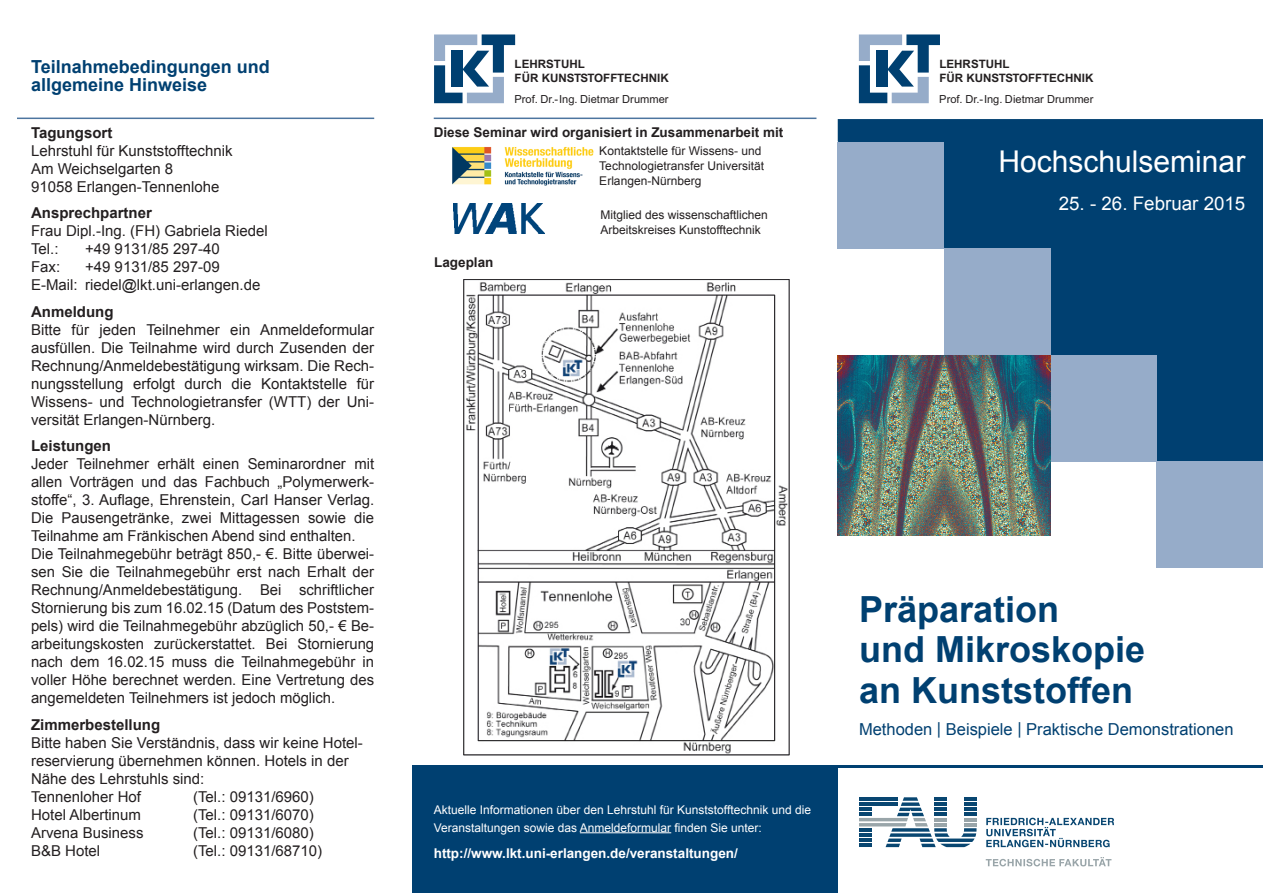
<style>
.page{position:relative;width:1263px;height:893px;background:#fff}
.page>*{position:absolute;margin:0;border:0;box-sizing:border-box;transform-origin:0 0}
.t1{font:700 36px/40.5px "Arial";color:#004071}
.t2{font:30px "Arial";color:#fff}
.t3{font:18.75px "Arial";color:#fff}
.t4{font:700 18px/18px "Arial";color:#004071}
.t5{font:16.5px "Arial";color:#004071}
.t6{font:15px/18px "Arial";color:#231f20;text-align:justify}
.t7{font:700 15px "Arial";color:#231f20}
.t8{font:700 13.5px "Arial";color:#231f20}
.t9{font:700 13.5px "Arial";color:#fff}
.t10{font:12px/15px "Arial";color:#231f20}
.t11{font:12px/18px "Arial";color:#fff}
.t12{font:700 11.55px/14.2px "Arial";color:#231f20}
.t13{font:11.1px "Arial";color:#231f20}
</style>
<div class="page">
<img style="left:464px;top:280px;width:325px;height:476px">
<div style="left:412px;top:765px;width:426px;height:128px;background:#004071"></div>
<img style="left:453px;top:204px;width:91px;height:29px">
<svg style="left:838px;top:119px;width:425px;height:417px;fill:#004071"></svg>
<hr style="left:838px;top:765px;width:425px;height:2px;background:#004071">
<div style="left:838px;top:142px;width:106px;height:107px;background:#96acc9"></div>
<div style="left:1050px;top:355px;width:107px;height:106px;background:#96acc9"></div>
<div style="left:944px;top:249px;width:106px;height:106px;background:#96acc9"></div>
<svg style="left:986px;top:857px;width:125px;height:9px"></svg>
<svg style="left:986px;top:818px;width:128px;height:29px"></svg>
<svg style="left:859px;top:797px;width:117px;height:50px"></svg>
<div style="left:1156px;top:461px;width:107px;height:107px;background:#96acc9"></div>
<svg style="left:434px;top:34px;width:81px;height:69px"></svg>
<svg style="left:859px;top:34px;width:81px;height:69px"></svg>
<img style="left:837px;top:355px;width:213px;height:180px">
<hr style="left:434px;top:118px;width:382px;height:1px;background:#4c759f">
<hr style="left:17px;top:118px;width:357px;height:1px;background:#4c759f">
<img style="left:452px;top:146px;width:142px;height:40px">
<hr style="left:580px;top:832px;width:91px;height:1px;background:#fff">
<p class="t4" style="left:31px;top:58px;width:240px">Teilnahmebedingungen und allgemeine Hinweise</p>
<p class="t12" style="left:515px;top:57px;width:156px">LEHRSTUHL<br>FÜR KUNSTSTOFFTECHNIK</p>
<p class="t13" style="left:514px;top:92px;width:156px">Prof. Dr.-Ing. Dietmar Drummer</p>
<p class="t7" style="left:31px;top:122px;width:83px">Tagungsort</p>
<p class="t6" style="left:31px;top:142px;width:203px">Lehrstuhl für Kunststofftechnik</p>
<p class="t6" style="left:31px;top:160px;width:144px">Am Weichselgarten 8</p>
<p class="t6" style="left:31px;top:178px;width:190px">91058 Erlangen-Tennenlohe</p>
<p class="t7" style="left:31px;top:203px;width:122px">Ansprechpartner</p>
<p class="t6" style="left:31px;top:222px;width:238px">Frau Dipl.-Ing. (FH) Gabriela Riedel<br>Tel.:</p>
<p class="t6" style="left:85px;top:240px;width:136px">+49 9131/85 297-40</p>
<p class="t6" style="left:31px;top:258px;width:31px">Fax:</p>
<p class="t6" style="left:85px;top:258px;width:136px">+49 9131/85 297-09</p>
<p class="t6" style="left:31px;top:276px;width:231px">E-Mail: riedel@lkt.uni-erlangen.de</p>
<p class="t7" style="left:31px;top:301px;width:84px">Anmeldung</p>
<p class="t6" style="left:31px;top:321px;width:345px">Bitte für jeden Teilnehmer ein Anmeldeformular ausfüllen. Die Teilnahme wird durch Zusenden der Rechnung/Anmeldebestätigung wirksam. Die Rech&shy;nungsstellung erfolgt durch die Kontaktstelle für Wissens- und Technologietransfer (WTT) der Uni&shy;versität Erlangen-Nürnberg.</p>
<p class="t7" style="left:31px;top:436px;width:82px">Leistungen</p>
<p class="t6" style="left:31px;top:455px;width:345px">Jeder Teilnehmer erhält einen Seminarordner mit allen Vorträgen und das Fachbuch „Polymerwerk&shy;stoffe“, 3. Auflage, Ehrenstein, Carl Hanser Verlag.<br>Die Pausengetränke, zwei Mittagessen sowie die Teilnahme am Fränkischen Abend sind enthalten.</p>
<p class="t6" style="left:31px;top:545px;width:345px">Die Teilnahmegebühr beträgt 850,- €. Bitte überwei&shy;sen Sie die Teilnahmegebühr erst nach Erhalt der Rechnung/Anmeldebestätigung. Bei schriftlicher Stornierung bis zum 16.02.15 (Datum des Poststem&shy;pels) wird die Teilnahmegebühr abzüglich 50,- € Be&shy;arbeitungskosten zurückerstattet. Bei Stornierung nach dem 16.02.15 muss die Teilnahmegebühr in voller Höhe berechnet werden. Eine Vertretung des angemeldeten Teilnehmers ist jedoch möglich.</p>
<p class="t7" style="left:31px;top:714px;width:131px">Zimmerbestellung</p>
<p class="t6" style="left:31px;top:734px;width:333px;text-align:left">Bitte haben Sie Verständnis, dass wir keine Hotel&shy;reservierung übernehmen können. Hotels in der<br>Nähe des Lehrstuhls sind:</p>
<p class="t6" style="left:31px;top:788px;width:112px">Tennenloher Hof</p>
<p class="t6" style="left:193px;top:788px;width:122px">(Tel.: 09131/6960)</p>
<p class="t6" style="left:31px;top:806px;width:112px">Hotel Albertinum</p>
<p class="t6" style="left:193px;top:806px;width:122px">(Tel.: 09131/6070)</p>
<p class="t6" style="left:31px;top:824px;width:114px">Arvena Business</p>
<p class="t6" style="left:193px;top:824px;width:122px">(Tel.: 09131/6080)</p>
<p class="t6" style="left:31px;top:842px;width:71px">B&amp;B Hotel</p>
<p class="t6" style="left:193px;top:842px;width:131px">(Tel.: 09131/68710)</p>
<p class="t8" style="left:434px;top:123px;width:351px">Diese Seminar wird organisiert in Zusammenarbeit mit</p>
<p class="t10" style="left:599px;top:144px;width:166px">Kontaktstelle für Wissens- und<br>Technologietransfer Universität<br>Erlangen-Nürnberg</p>
<p class="t8" style="left:434px;top:254px;width:61px">Lageplan</p>
<p class="t10" style="left:600px;top:207px;width:169px">Mitglied des wissenschaftlichen<br>Arbeitskreises Kunstofftechnik</p>
<p class="t11" style="left:434px;top:800px;width:379px">Aktuelle Informationen über den Lehrstuhl für Kunststofftechnik und die<br>Veranstaltungen sowie das Anmeldeformular finden Sie unter:</p>
<p class="t9" style="left:434px;top:844px;width:306px">http://www.lkt.uni-erlangen.de/veranstaltungen/</p>
<p class="t12" style="left:939px;top:57px;width:156px">LEHRSTUHL<br>FÜR KUNSTSTOFFTECHNIK</p>
<p class="t13" style="left:939px;top:92px;width:156px">Prof. Dr.-Ing. Dietmar Drummer</p>
<p class="t2" style="left:998px;top:142px;width:248px">Hochschulseminar</p>
<p class="t3" style="left:1059px;top:191px;width:188px">25. - 26. Februar 2015</p>
<p class="t1" style="left:859px;top:590px;width:288px">Präparation<br>und Mikroskopie an Kunststoffen</p>
<p class="t5" style="left:859px;top:719px;width:376px">Methoden | Beispiele | Praktische Demonstrationen</p>
</div>
